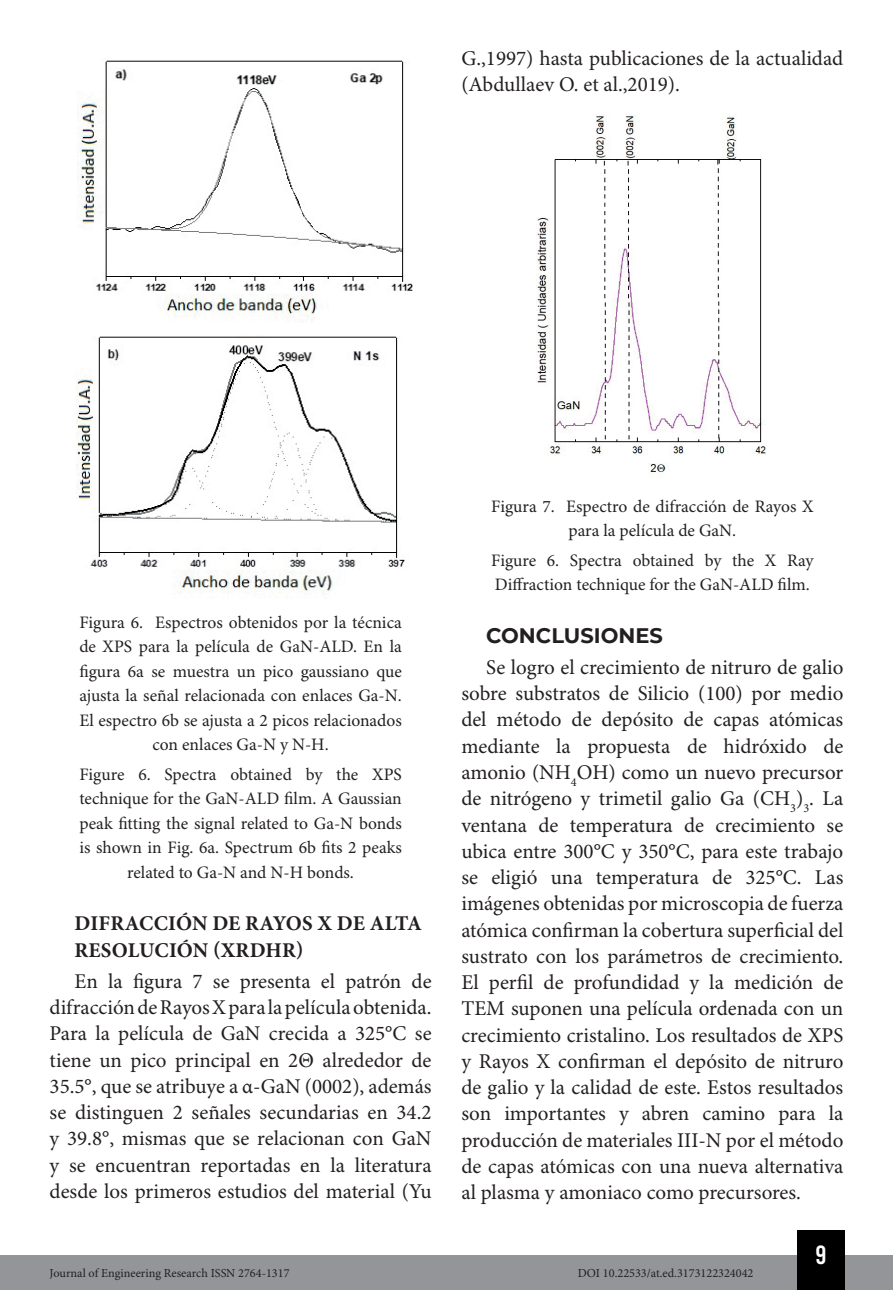
<style>
.page{position:relative;width:893px;height:1290px;background:#fff}
.page>*{position:absolute;margin:0;border:0;box-sizing:border-box;transform-origin:0 0}
.t1{font:26.25px "Bebas Kai";color:#fff}
.t2{font:21px/26.2px "Minion Pro";color:#231f20;text-align:justify}
.t3{font:700 21px/26.2px "Minion Pro";letter-spacing:.01em;color:#231f20}
.t4{font:700 21px "Montserrat";color:#231f20}
.t5{font:17.5px/24.5px "Minion Pro";color:#231f20;text-align:center}
.t6{font:12.25px "Minion Pro";color:#231f20}
</style>
<div class="page">
<div style="left:0;top:1255px;width:893px;height:35px;background:#939598"></div>
<div style="left:797px;top:1230px;width:48px;height:60px;background:#000"></div>
<img style="left:77px;top:60px;width:336px;height:262px">
<img style="left:76px;top:336px;width:330px;height:262px">
<img style="left:536px;top:115px;width:230px;height:358px">
<p class="t2" style="left:461px;top:46px;width:383px">G.,1997) hasta publicaciones de la actualidad (Abdullaev O. et al.,2019).</p>
<p class="t5" style="left:79px;top:611px;width:324px">Figura 6. Espectros obtenidos por la técnica de XPS para la película de GaN-ALD. En la figura 6a se muestra un pico gaussiano que ajusta la señal relacionada con enlaces Ga-N.<br>El espectro 6b se ajusta a 2 picos relacionados con enlaces Ga-N y N-H.</p>
<p class="t5" style="left:79px;top:763px;width:324px">Figure 6. Spectra obtained by the XPS technique for the GaN-ALD film. A Gaussian peak fitting the signal related to Ga-N bonds is shown in Fig. 6a. Spectrum 6b fits 2 peaks related to Ga-N and N-H bonds.</p>
<p class="t3" style="left:75px;top:910px;width:349px">DIFRACCIÓN DE RAYOS X DE ALTA<br>RESOLUCIÓN (XRDHR)</p>
<p class="t2" style="left:50px;top:969px;width:384px;text-indent:25px">En la figura 7 se presenta el patrón de difracción de Rayos X para la película obtenida.<br>Para la película de GaN crecida a 325°C se tiene un pico principal en 2Θ alrededor de 35.5°, que se atribuye a α-GaN (0002), además se distinguen 2 señales secundarias en 34.2 y 39.8°, mismas que se relacionan con GaN y se encuentran reportadas en la literatura desde los primeros estudios del material (Yu</p>
<p class="t5" style="left:491px;top:495px;width:324px">Figura 7. Espectro de difracción de Rayos X para la película de GaN.</p>
<p class="t5" style="left:491px;top:549px;width:324px;text-align:left">Figure 6. Spectra obtained by the X Ray<br>Diffraction technique for the GaN-ALD film.</p>
<p class="t4" style="left:486px;top:620px;width:178px">CONCLUSIONES</p>
<p class="t2" style="left:461px;top:655px;width:384px;text-indent:25px">Se logro el crecimiento de nitruro de galio sobre substratos de Silicio (100) por medio del método de depósito de capas atómicas mediante la propuesta de hidróxido de amonio (NH<sub>4</sub>OH) como un nuevo precursor de nitrógeno y trimetil galio Ga (CH<sub>3</sub>)<sub>3</sub>. La ventana de temperatura de crecimiento se ubica entre 300°C y 350°C, para este trabajo se eligió una temperatura de 325°C. Las imágenes obtenidas por microscopia de fuerza atómica confirman la cobertura superficial del sustrato con los parámetros de crecimiento.<br>El perfil de profundidad y la medición de TEM suponen una película ordenada con un crecimiento cristalino. Los resultados de XPS y Rayos X confirman el depósito de nitruro de galio y la calidad de este. Estos resultados son importantes y abren camino para la producción de materiales III-N por el método de capas atómicas con una nueva alternativa al plasma y amoniaco como precursores.</p>
<p class="t1" style="left:815px;top:1241px;width:13px">9</p>
<p class="t6" style="left:50px;top:1266px;width:241px">Journal of Engineering Research ISSN 2764-1317</p>
<p class="t6" style="left:578px;top:1266px;width:177px">DOI 10.22533/at.ed.3173122324042</p>
</div>
